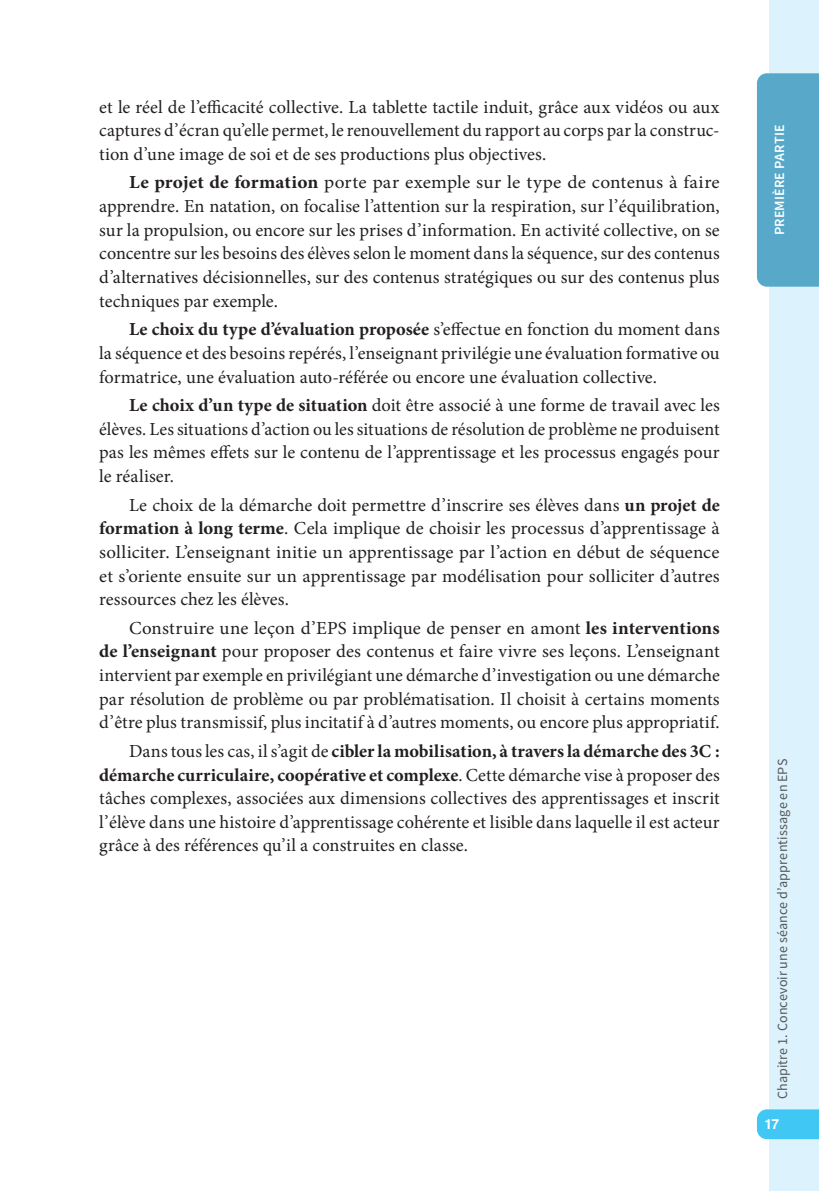
<style>
.page{position:relative;width:819px;height:1191px;background:#fff}
.page>*{position:absolute;margin:0;border:0;box-sizing:border-box;transform-origin:0 0}
.t1{font:18.38px/23.6px "Minion Pro";color:#231f20;text-align:justify}
.t2{font:18.38px/23.6px "Minion Pro";color:#231f20;text-align:justify;scale:1.05 1}
.t3{font:14px "Source Sans Pro";letter-spacing:.01em;color:#57585a}
.t4{font:600 14px "Source Sans Pro";letter-spacing:.01em;color:#fff}
.t5{font:700 14px "Helvetica LT Std";color:#fff}
.s1{font-weight:700}
</style>
<div class="page">
<div style="left:769px;top:0;width:50px;height:1191px;background:#dcf2fc"></div>
<div style="left:757px;top:73px;width:62px;height:214px;background:#58a9c9"></div>
<div style="left:757px;top:1109px;width:62px;height:30px;background:#40c7f4"></div>
<p class="t1" style="left:99px;top:95px;width:622px">et le réel de l’efficacité collective. La tablette tactile induit, grâce aux vidéos ou aux captures d’écran qu’elle permet, le renouvellement du rapport au corps par la construc&shy;tion d’une image de soi et de ses productions plus objectives.</p>
<p class="t2" style="left:99px;top:171px;width:592px;text-indent:30px"><span class="s1">Le projet de formation</span> porte par exemple sur le type de contenus à faire apprendre. En natation, on focalise l’attention sur la respiration, sur l’équilibration, sur la propulsion, ou encore sur les prises d’information. En activité collective, on se concentre sur les besoins des élèves selon le moment dans la séquence, sur des contenus d’alternatives décisionnelles, sur des contenus stratégiques ou sur des contenus plus techniques par exemple.</p>
<p class="t1" style="left:99px;top:318px;width:622px;text-indent:30px"><span class="s1">Le choix du type d’évaluation proposée</span> s’effectue en fonction du moment dans la séquence et des besoins repérés, l’enseignant privilégie une évaluation formative ou formatrice, une évaluation auto-référée ou encore une évaluation collective.</p>
<p class="t1" style="left:99px;top:393px;width:622px;text-indent:30px"><span class="s1">Le choix d’un type de situation</span> doit être associé à une forme de travail avec les élèves. Les situations d’action ou les situations de résolution de problème ne produisent pas les mêmes effets sur le contenu de l’apprentissage et les processus engagés pour le réaliser.</p>
<p class="t1" style="left:99px;top:493px;width:622px;text-indent:30px">Le choix de la démarche doit permettre d’inscrire ses élèves dans <span class="s1">un projet de formation à long terme</span>. Cela implique de choisir les processus d’apprentissage à solliciter. L’enseignant initie un apprentissage par l’action en début de séquence et s’oriente ensuite sur un apprentissage par modélisation pour solliciter d’autres ressources chez les élèves.</p>
<p class="t1" style="left:99px;top:616px;width:622px;text-indent:30px">Construire une leçon d’EPS implique de penser en amont <span class="s1">les interventions de l’enseignant</span> pour proposer des contenus et faire vivre ses leçons. L’enseignant intervient par exemple en privilégiant une démarche d’investigation ou une démarche par résolution de problème ou par problématisation. Il choisit à certains moments d’être plus transmissif, plus incitatif à d’autres moments, ou encore plus appropriatif.</p>
<p class="t1" style="left:99px;top:739px;width:622px;text-indent:30px">Dans tous les cas, il s’agit de <span class="s1">cibler la mobilisation, à travers la démarche des 3C : démarche curriculaire, coopérative et complexe</span>. Cette démarche vise à proposer des tâches complexes, associées aux dimensions collectives des apprentissages et inscrit l’élève dans une histoire d’apprentissage cohérente et lisible dans laquelle il est acteur grâce à des références qu’il a construites en classe.</p>
<p class="t4" style="left:770px;top:235px;width:110px;rotate:-90deg">Premi ère Partie</p>
<p class="t3" style="left:774px;top:1099px;width:342px;rotate:-90deg">Chapitre 1. Concevoir une séance d’apprentissage en EPS</p>
<p class="t5" style="left:764px;top:1115px;width:17px">17</p>
</div>
